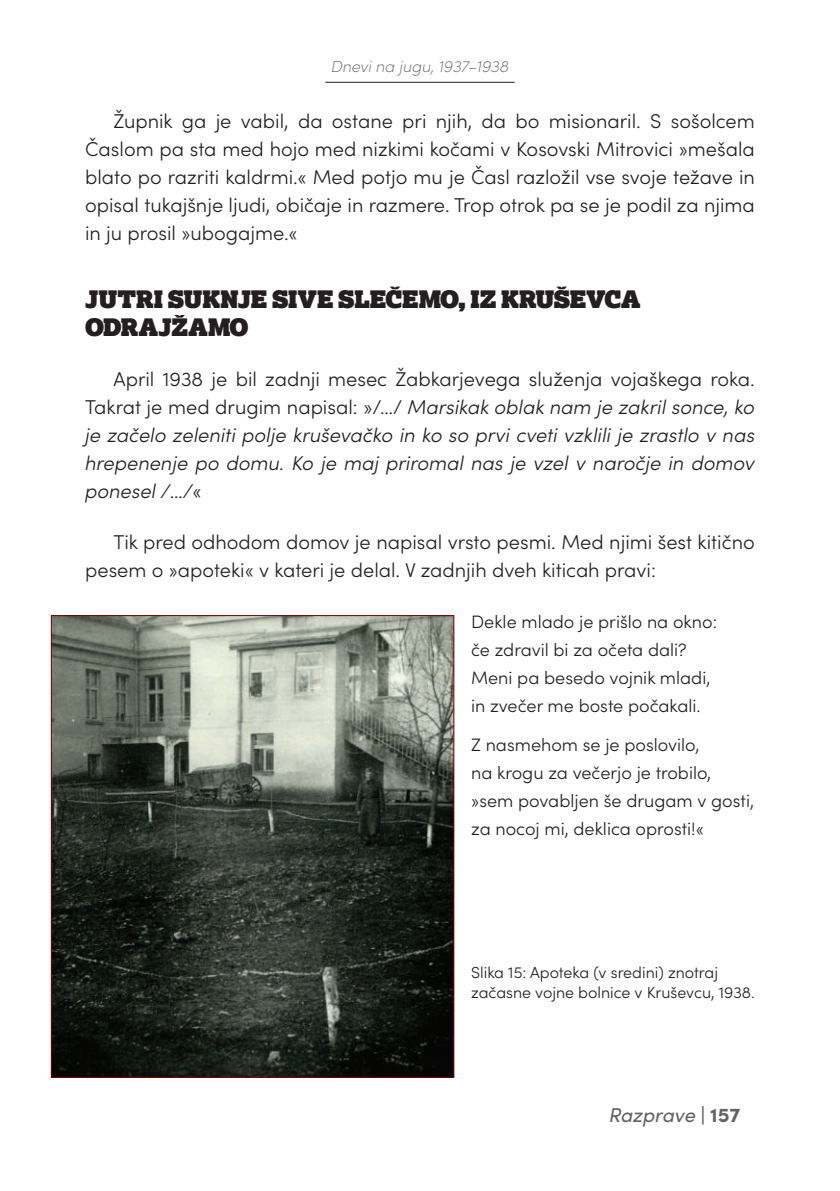
<style>
.page{position:relative;width:840px;height:1191px;background:#fff}
.page>*{position:absolute;margin:0;border:0;box-sizing:border-box;transform-origin:0 0}
.t1{font:24px/28px "Lexia Advertising";color:#231f20}
.t2{font:300 20px/28px "Sofia Pro";color:#231f20;text-align:justify}
.t3{font:italic 300 20px/28px "Sofia Pro";color:#231f20;text-align:justify}
.t4{font:italic 20px "Sofia Pro";color:#636366}
.t5{font:300 18px/28px "Sofia Pro";color:#231f20}
.t6{font:300 16px/20px "Sofia Pro";color:#231f20}
.t7{font:italic 200 16px "Sofia Pro";color:#636366}
.s1{font-style:normal}
.s2{font-weight:700;font-style:normal}
</style>
<div class="page">
<hr style="left:325px;top:82px;width:189px;height:1px;background:#231f20">
<img style="left:53px;top:617px;width:399px;height:458px">
<p class="t7" style="left:331px;top:55px;width:179px">Dnevi na jugu, 1937–1938</p>
<p class="t2" style="left:85px;top:106px;width:671px;text-indent:28px">Župnik ga je vabil, da ostane pri njih, da bo misionaril. S sošolcem Časlom pa sta med hojo med nizkimi kočami v Kosovski Mitrovici »mešala blato po razriti kaldrmi.« Med potjo mu je Časl razložil vse svoje težave in opisal tukajšnje ljudi, običaje in razmere. Trop otrok pa se je podil za njima in ju prosil »ubogajme.«</p>
<p class="t1" style="left:85px;top:284px;width:557px">JUTRI SUKNJE SIVE SLEČEMO, IZ KRUŠEVCA<br>ODRAJŽAMO</p>
<p class="t3" style="left:85px;top:364px;width:671px;text-indent:28px"><span class="s1">April 1938 je bil zadnji mesec Žabkarjevega služenja vojaškega roka.<br>Takrat je med drugim napisal: »/…/</span> Marsikak oblak nam je zakril sonce, ko je začelo zeleniti polje kruševačko in ko so prvi cveti vzklili je zrastlo v nas hrepenenje po domu. Ko je maj priromal nas je vzel v naročje in domov ponesel /<span class="s1">…</span>/<span class="s1">«</span></p>
<p class="t2" style="left:85px;top:527px;width:670px;text-indent:28px">Tik pred odhodom domov je napisal vrsto pesmi. Med njimi šest kitično pesem o »apoteki« v kateri je delal. V zadnjih dveh kiticah pravi:</p>
<p class="t5" style="left:471px;top:606px;width:247px">Dekle mlado je prišlo na okno: če zdravil bi za očeta dali?<br>Meni pa besedo vojnik mladi, in zvečer me boste počakali.</p>
<p class="t5" style="left:471px;top:730px;width:284px">Z nasmehom se je poslovilo,<br>na krogu za večerjo je trobilo, »sem povabljen še drugam v gosti, za nocoj mi, deklica oprosti!«</p>
<p class="t6" style="left:471px;top:961px;width:285px">Slika 15: Apoteka (v sredini) znotraj začasne vojne bolnice v Kruševcu, 1938.</p>
<p class="t4" style="left:608px;top:1100px;width:133px">Razprave <span class="s2">| 157</span></p>
</div>
